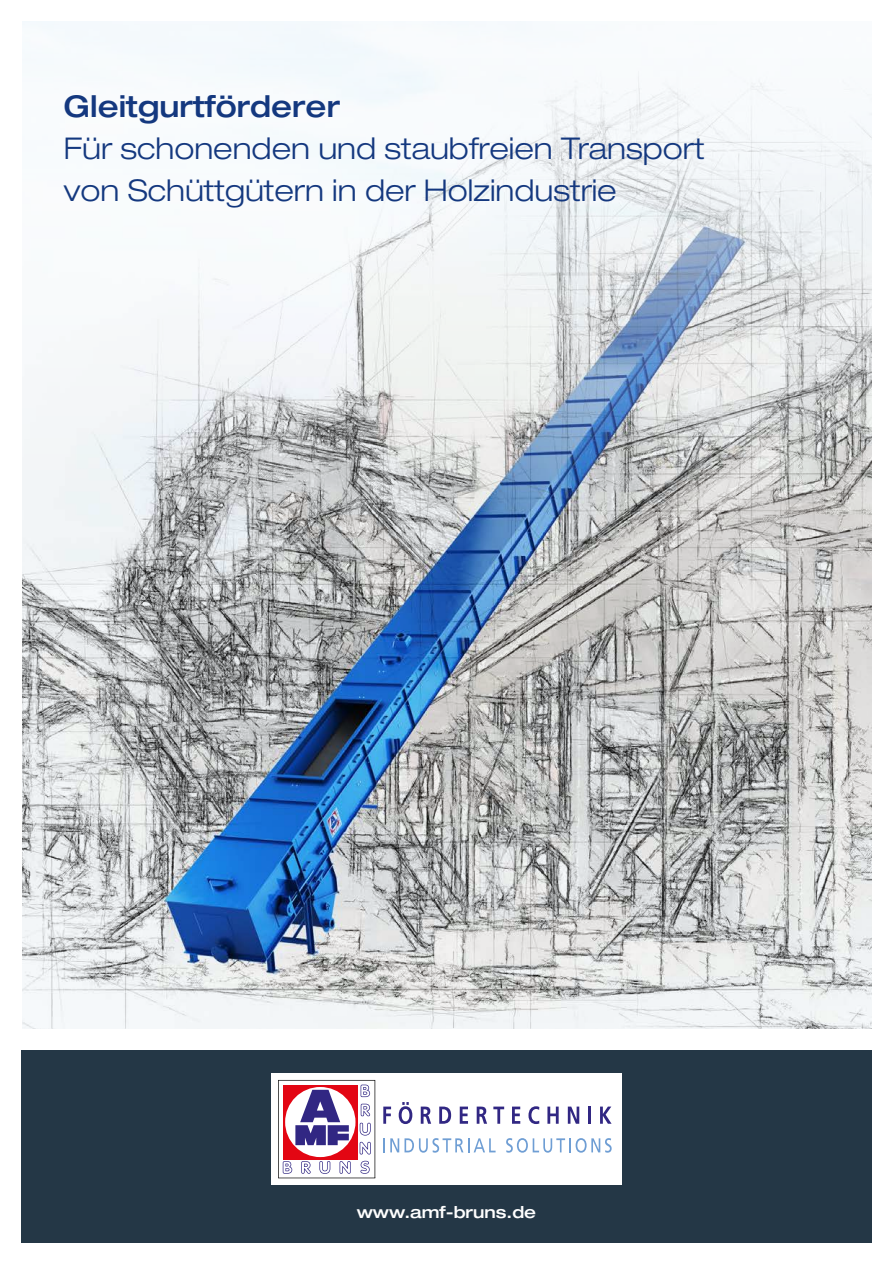
<style>
.page{position:relative;width:893px;height:1263px;background:#fff}
.page>*{position:absolute;margin:0;border:0;box-sizing:border-box;transform-origin:0 0}
.t1{font:300 expanded 30px/42px "Helvetica Neue";color:#14387f}
.t2{font:500 expanded 30px "Helvetica Neue";color:#14387f}
.t3{font:500 expanded 16.5px "Helvetica Neue";color:#fff}
</style>
<div class="page">
<img style="left:22px;top:521px;width:850px;height:507px">
<div style="left:21px;top:1050px;width:851px;height:192px;background:#243746"></div>
<svg style="left:22px;top:21px;width:850px;height:500px;fill:#f2f6f8"></svg>
<div style="left:271px;top:1073px;width:351px;height:112px;background:#fff"></div>
<svg style="left:383px;top:1138px;width:113px;height:15px"></svg>
<svg style="left:506px;top:1138px;width:106px;height:15px"></svg>
<svg style="left:383px;top:1106px;width:8px;height:18px"></svg>
<svg style="left:399px;top:1102px;width:13px;height:22px"></svg>
<svg style="left:421px;top:1106px;width:10px;height:18px"></svg>
<svg style="left:439px;top:1106px;width:12px;height:18px"></svg>
<svg style="left:460px;top:1106px;width:8px;height:18px"></svg>
<svg style="left:477px;top:1106px;width:10px;height:18px"></svg>
<svg style="left:493px;top:1106px;width:11px;height:18px"></svg>
<svg style="left:512px;top:1106px;width:8px;height:18px"></svg>
<svg style="left:528px;top:1106px;width:11px;height:18px"></svg>
<svg style="left:547px;top:1106px;width:12px;height:18px"></svg>
<svg style="left:568px;top:1106px;width:11px;height:18px"></svg>
<hr style="left:588px;top:1106px;width:3px;height:18px;background:#312783">
<svg style="left:600px;top:1106px;width:12px;height:18px"></svg>
<svg style="left:278px;top:1080px;width:97px;height:98px"></svg>
<p class="t2" style="left:64px;top:88px;width:278px">Gleitgurtförderer</p>
<p class="t1" style="left:64px;top:127px;width:642px">Für schonenden und staubfreien Transport von Schüttgütern in der Holzindustrie</p>
<p class="t3" style="left:357px;top:1202px;width:181px">www.amf-bruns.de</p>
</div>
